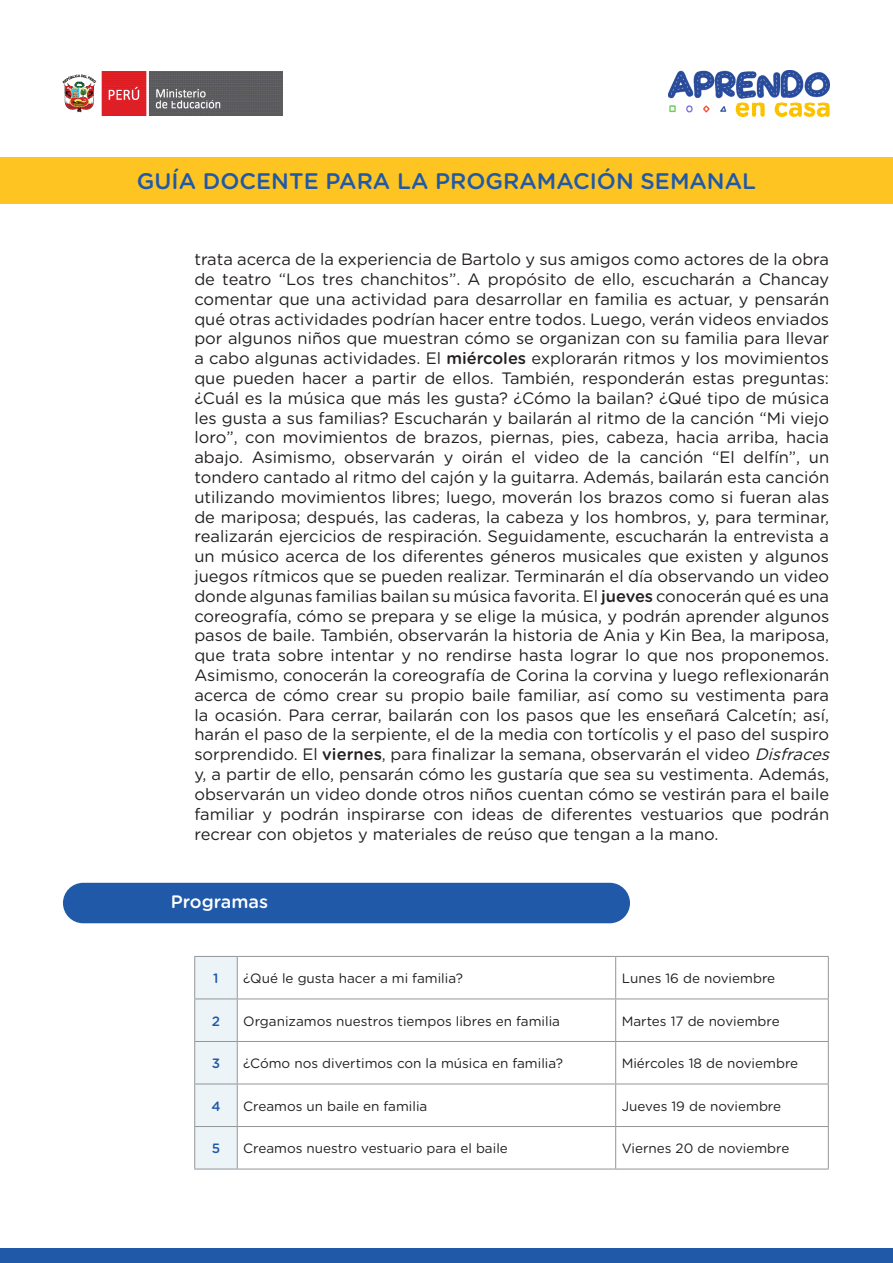
<style>
.page{position:relative;width:893px;height:1263px;background:#fff}
.page>*{position:absolute;margin:0;border:0;box-sizing:border-box;transform-origin:0 0}
.t1{font:500 22.5px "Gotham Rounded";color:#2059a8}
.SUBTITULO_1{font:500 18px "Gotham Rounded";color:#fff}
.Parrafo_1{font:16.5px/19.8px "Gotham Rounded";color:#231f20}
.texto_tabla_SE{font:13.5px "Gotham Rounded";color:#231f20}
.texto_tabla_c{font:500 13.5px "Gotham Rounded";color:#2059a8}
.s1{font-weight:500}
.s2{font-style:italic}
</style>
<div class="page">
<div style="left:0;top:1248px;width:893px;height:15px;background:#2059a8"></div>
<img style="left:62px;top:71px;width:220px;height:45px">
<img style="left:668px;top:70px;width:161px;height:47px">
<div style="left:0;top:157px;width:893px;height:47px;background:#fec422"></div>
<div style="left:63px;top:883px;width:567px;height:40px;background:#2059a8;border-radius:20px"></div>
<div style="left:195px;top:957px;width:42px;height:212px;background:#edf4f8"></div>
<hr style="left:194px;top:956px;width:43px;height:1px;background:#939598">
<hr style="left:194px;top:957px;width:1px;height:41px;background:#939598">
<hr style="left:237px;top:956px;width:379px;height:1px;background:#939598">
<hr style="left:237px;top:957px;width:1px;height:41px;background:#939598">
<hr style="left:616px;top:956px;width:213px;height:1px;background:#939598">
<hr style="left:615px;top:957px;width:1px;height:41px;background:#939598">
<hr style="left:828px;top:957px;width:1px;height:41px;background:#939598">
<hr style="left:194px;top:998px;width:43px;height:1px;background:#939598">
<hr style="left:194px;top:999px;width:1px;height:42px;background:#939598">
<hr style="left:237px;top:998px;width:379px;height:1px;background:#939598">
<hr style="left:237px;top:999px;width:1px;height:42px;background:#939598">
<hr style="left:616px;top:998px;width:213px;height:1px;background:#939598">
<hr style="left:615px;top:999px;width:1px;height:42px;background:#939598">
<hr style="left:828px;top:999px;width:1px;height:42px;background:#939598">
<hr style="left:194px;top:1041px;width:43px;height:1px;background:#939598">
<hr style="left:194px;top:1042px;width:1px;height:41px;background:#939598">
<hr style="left:237px;top:1041px;width:379px;height:1px;background:#939598">
<hr style="left:237px;top:1042px;width:1px;height:41px;background:#939598">
<hr style="left:616px;top:1041px;width:213px;height:1px;background:#939598">
<hr style="left:615px;top:1042px;width:1px;height:41px;background:#939598">
<hr style="left:828px;top:1042px;width:1px;height:41px;background:#939598">
<hr style="left:194px;top:1083px;width:43px;height:1px;background:#939598">
<hr style="left:194px;top:1084px;width:1px;height:42px;background:#939598">
<hr style="left:237px;top:1083px;width:379px;height:1px;background:#939598">
<hr style="left:237px;top:1084px;width:1px;height:42px;background:#939598">
<hr style="left:616px;top:1083px;width:213px;height:1px;background:#939598">
<hr style="left:615px;top:1084px;width:1px;height:42px;background:#939598">
<hr style="left:828px;top:1084px;width:1px;height:42px;background:#939598">
<hr style="left:194px;top:1126px;width:43px;height:1px;background:#939598">
<hr style="left:194px;top:1127px;width:1px;height:42px;background:#939598">
<hr style="left:237px;top:1126px;width:379px;height:1px;background:#939598">
<hr style="left:237px;top:1127px;width:1px;height:42px;background:#939598">
<hr style="left:616px;top:1126px;width:213px;height:1px;background:#939598">
<hr style="left:615px;top:1127px;width:1px;height:42px;background:#939598">
<hr style="left:828px;top:1127px;width:1px;height:42px;background:#939598">
<hr style="left:194px;top:1169px;width:43px;height:1px;background:#939598">
<hr style="left:237px;top:1169px;width:379px;height:1px;background:#939598">
<hr style="left:616px;top:1169px;width:213px;height:1px;background:#939598">
<h1 class="t1" style="left:137px;top:165px;width:621px">GUÍA DOCENTE PARA LA PROGRAMACIÓN SEMANAL</h1>
<p class="Parrafo_1" style="left:194px;top:249px;width:642px">trata acerca de la experiencia de Bartolo y sus amigos como actores de la obra de teatro “Los tres chanchitos”. A propósito de ello, escucharán a Chancay comentar que una actividad para desarrollar en familia es actuar, y pensarán qué otras actividades podrían hacer entre todos. Luego, verán videos enviados por algunos niños que muestran cómo se organizan con su familia para llevar a cabo algunas actividades. El <span class="s1">miércoles</span> explorarán ritmos y los movimientos que pueden hacer a partir de ellos. También, responderán estas preguntas: ¿Cuál es la música que más les gusta? ¿Cómo la bailan? ¿Qué tipo de música les gusta a sus familias? Escucharán y bailarán al ritmo de la canción “Mi viejo loro”, con movimientos de brazos, piernas, pies, cabeza, hacia arriba, hacia abajo. Asimismo, observarán y oirán el video de la canción “El delfín”, un tondero cantado al ritmo del cajón y la guitarra. Además, bailarán esta canción utilizando movimientos libres; luego, moverán los brazos como si fueran alas de mariposa; después, las caderas, la cabeza y los hombros, y, para terminar, realizarán ejercicios de respiración. Seguidamente, escucharán la entrevista a un músico acerca de los diferentes géneros musicales que existen y algunos juegos rítmicos que se pueden realizar. Terminarán el día observando un video donde algunas familias bailan su música favorita. El <span class="s1">jueves</span> conocerán qué es una coreografía, cómo se prepara y se elige la música, y podrán aprender algunos pasos de baile. También, observarán la historia de Ania y Kin Bea, la mariposa, que trata sobre intentar y no rendirse hasta lograr lo que nos proponemos.<br>Asimismo, conocerán la coreografía de Corina la corvina y luego reflexionarán acerca de cómo crear su propio baile familiar, así como su vestimenta para la ocasión. Para cerrar, bailarán con los pasos que les enseñará Calcetín; así, harán el paso de la serpiente, el de la media con tortícolis y el paso del suspiro sorprendido. El <span class="s1">viernes</span>, para finalizar la semana, observarán el video <span class="s2">Disfraces </span>y, a partir de ello, pensarán cómo les gustaría que sea su vestimenta. Además, observarán un video donde otros niños cuentan cómo se vestirán para el baile familiar y podrán inspirarse con ideas de diferentes vestuarios que podrán recrear con objetos y materiales de reúso que tengan a la mano.</p>
<p class="SUBTITULO_1" style="left:171px;top:888px;width:99px">Programas</p>
<p class="texto_tabla_c" style="left:213px;top:969px;width:7px">1</p>
<p class="texto_tabla_SE" style="left:243px;top:969px;width:221px">¿Qué le gusta hacer a mi familia?</p>
<p class="texto_tabla_SE" style="left:622px;top:969px;width:155px">Lunes 16 de noviembre</p>
<p class="texto_tabla_c" style="left:212px;top:1011px;width:10px">2</p>
<p class="texto_tabla_SE" style="left:243px;top:1011px;width:318px">Organizamos nuestros tiempos libres en familia</p>
<p class="texto_tabla_SE" style="left:622px;top:1011px;width:160px">Martes 17 de noviembre</p>
<p class="texto_tabla_c" style="left:212px;top:1054px;width:10px">3</p>
<p class="texto_tabla_SE" style="left:243px;top:1054px;width:321px">¿Cómo nos divertimos con la música en familia?</p>
<p class="texto_tabla_SE" style="left:622px;top:1054px;width:178px">Miércoles 18 de noviembre</p>
<p class="texto_tabla_c" style="left:211px;top:1096px;width:11px">4</p>
<p class="texto_tabla_SE" style="left:243px;top:1096px;width:186px">Creamos un baile en familia</p>
<p class="texto_tabla_SE" style="left:622px;top:1096px;width:161px">Jueves 19 de noviembre</p>
<p class="texto_tabla_c" style="left:212px;top:1139px;width:10px">5</p>
<p class="texto_tabla_SE" style="left:243px;top:1139px;width:266px">Creamos nuestro vestuario para el baile</p>
<p class="texto_tabla_SE" style="left:622px;top:1139px;width:169px">Viernes 20 de noviembre</p>
</div>
